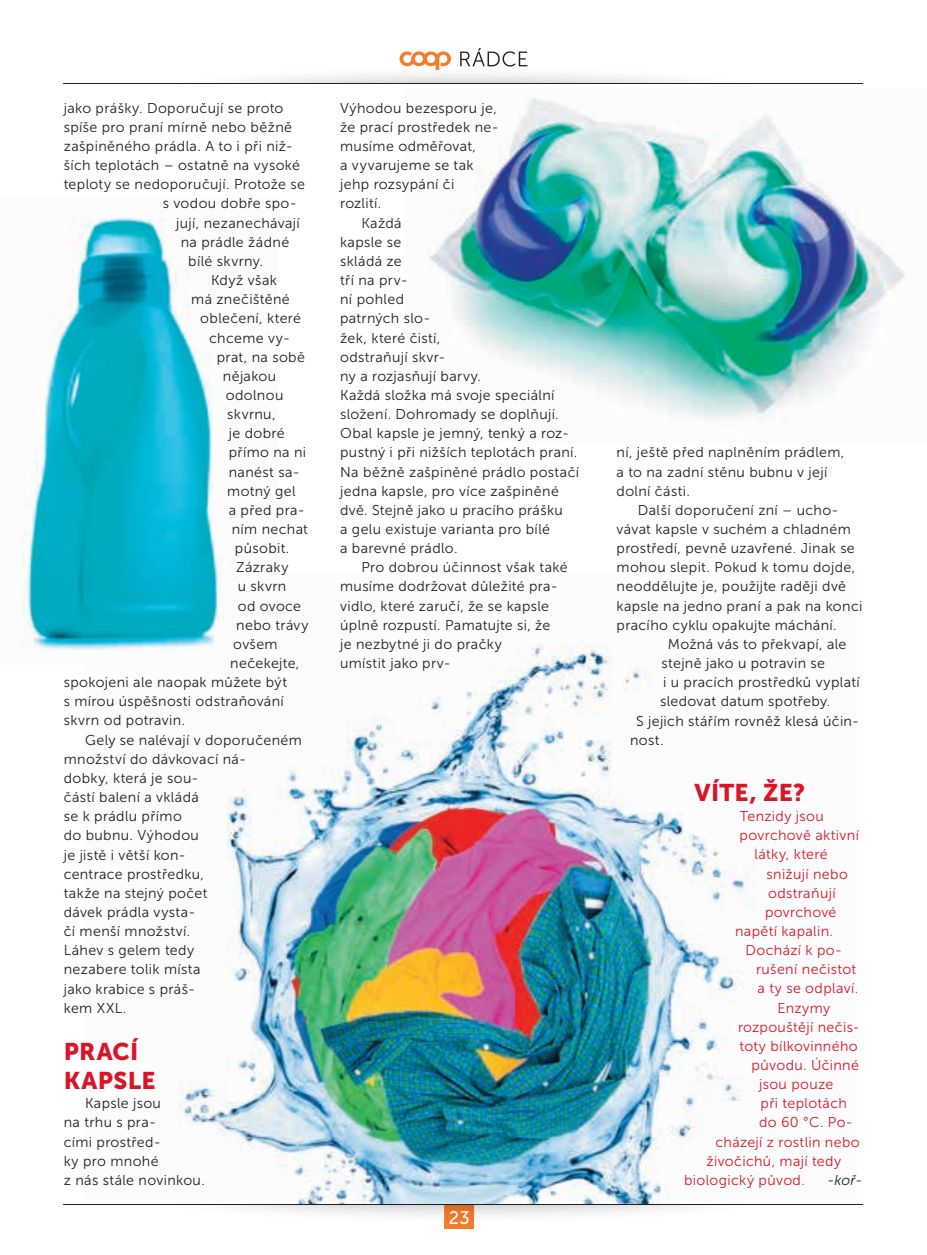
<style>
.page{position:relative;width:927px;height:1255px;background:#fff}
.page>*{position:absolute;margin:0;border:0;box-sizing:border-box;transform-origin:0 0}
.t1{font:24px/28.8px "Museo Sans 900";letter-spacing:.015em;color:#d71729}
.t2{font:18px "Museo Sans 500";color:#fff}
.t3{font:14.25px/19.2px "Museo Sans 300";letter-spacing:.025em;color:#231f20}
.t4{font:14.25px "Museo Sans 300";letter-spacing:.025em;color:#d71729}
.t5{font:italic 14.25px "Museo Sans 300";color:#231f20}
</style>
<div class="page">
<svg style="left:400px;top:51px;width:51px;height:19px"></svg>
<svg style="left:460px;top:48px;width:67px;height:19px"></svg>
<div style="left:444px;top:1198px;width:30px;height:30px;background:#f47d2d"></div>
<img style="left:138px;top:1204px;width:651px;height:17px">
<img style="left:444px;top:1204px;width:30px;height:17px">
<img style="left:450px;top:1210px;width:19px;height:11px">
<img style="left:428px;top:88px;width:477px;height:334px">
<img style="left:179px;top:644px;width:576px;height:559px">
<img style="left:22px;top:217px;width:256px;height:447px">
<hr style="left:64px;top:1203px;width:799px;height:1px;background:#231f20">
<hr style="left:64px;top:83px;width:799px;height:1px;background:#231f20">
<p class="t3" style="left:64px;top:98px;width:221px">jako prášky. Doporučují se proto</p>
<p class="t3" style="left:64px;top:117px;width:230px">spíše pro praní mírně nebo běžně</p>
<p class="t3" style="left:64px;top:137px;width:231px">zašpiněného prádla. A to i při niž-</p>
<p class="t3" style="left:64px;top:156px;width:238px">ších teplotách – ostatně na vysoké</p>
<p class="t3" style="left:64px;top:175px;width:243px">teploty se nedoporučují. Protože se</p>
<p class="t3" style="left:163px;top:194px;width:136px">s vodou dobře spo-</p>
<p class="t3" style="left:176px;top:213px;width:125px">jují, nezanechávají</p>
<p class="t3" style="left:181px;top:232px;width:110px">na prádle žádné</p>
<p class="t3" style="left:188px;top:251px;width:76px">bílé skvrny.</p>
<p class="t3" style="left:211px;top:271px;width:67px">Když však</p>
<p class="t3" style="left:191px;top:290px;width:100px">má znečištěné</p>
<p class="t3" style="left:200px;top:309px;width:102px">oblečení, které</p>
<p class="t3" style="left:209px;top:328px;width:82px">chceme vy-</p>
<p class="t3" style="left:217px;top:347px;width:90px">prat, na sobě</p>
<p class="t3" style="left:223px;top:366px;width:55px">nějakou</p>
<p class="t3" style="left:226px;top:385px;width:59px">odolnou</p>
<p class="t3" style="left:227px;top:404px;width:50px">skvrnu,</p>
<p class="t3" style="left:229px;top:424px;width:57px">je dobré</p>
<p class="t3" style="left:229px;top:443px;width:79px">přímo na ni</p>
<p class="t3" style="left:229px;top:462px;width:72px">nanést sa-</p>
<p class="t3" style="left:227px;top:481px;width:70px">motný gel</p>
<p class="t3" style="left:229px;top:500px;width:77px">a před pra-</p>
<p class="t3" style="left:232px;top:519px;width:78px">ním nechat</p>
<p class="t3" style="left:235px;top:538px;width:56px">působit.</p>
<p class="t3" style="left:236px;top:558px;width:54px">Zázraky</p>
<p class="t3" style="left:238px;top:577px;width:50px">u skvrn</p>
<p class="t3" style="left:238px;top:596px;width:65px">od ovoce</p>
<p class="t3" style="left:236px;top:615px;width:74px">nebo trávy</p>
<p class="t3" style="left:233px;top:634px;width:46px">ovšem</p>
<p class="t3" style="left:230px;top:653px;width:71px">nečekejte,</p>
<p class="t3" style="left:64px;top:672px;width:225px">spokojeni ale naopak můžete být</p>
<p class="t3" style="left:64px;top:692px;width:222px">s mírou úspěšnosti odstraňování</p>
<p class="t3" style="left:64px;top:711px;width:123px">skvrn od potravin.</p>
<p class="t3" style="left:85px;top:730px;width:218px">Gely se nalévají v doporučeném</p>
<p class="t3" style="left:64px;top:749px;width:184px">množství do dávkovací ná-</p>
<p class="t3" style="left:64px;top:768px;width:136px">dobky, která je sou-</p>
<p class="t3" style="left:64px;top:787px;width:137px">částí balení a vkládá</p>
<p class="t3" style="left:64px;top:806px;width:120px">se k prádlu přímo</p>
<p class="t3" style="left:64px;top:826px;width:137px">do bubnu. Výhodou</p>
<p class="t3" style="left:64px;top:845px;width:124px">je jistě i větší kon-</p>
<p class="t3" style="left:64px;top:864px;width:142px">centrace prostředku,</p>
<p class="t3" style="left:64px;top:883px;width:145px">takže na stejný počet</p>
<p class="t3" style="left:64px;top:902px;width:133px">dávek prádla vysta-</p>
<p class="t3" style="left:64px;top:921px;width:128px">čí menší množství.</p>
<p class="t3" style="left:64px;top:940px;width:132px">Láhev s gelem tedy</p>
<p class="t3" style="left:64px;top:959px;width:138px">nezabere tolik místa</p>
<p class="t3" style="left:64px;top:979px;width:133px">jako krabice s práš-</p>
<p class="t3" style="left:64px;top:998px;width:64px">kem XXL.</p>
<h1 class="t1" style="left:64px;top:1037px;width:93px">PRACÍ<br>KAPSLE</h1>
<p class="t3" style="left:64px;top:1093px;width:143px;text-indent:21px">Kapsle jsou<br>na trhu s pra-<br>cími prostřed-<br>ky pro mnohé<br>z nás stále novinkou.</p>
<p class="t3" style="left:340px;top:98px;width:158px">Výhodou bezesporu je,</p>
<p class="t3" style="left:340px;top:117px;width:160px">že prací prostředek ne-</p>
<p class="t3" style="left:340px;top:137px;width:137px">musíme odměřovat,</p>
<p class="t3" style="left:340px;top:156px;width:135px">a vyvarujeme se tak</p>
<p class="t3" style="left:340px;top:175px;width:116px">jehp rozsypání či</p>
<p class="t3" style="left:340px;top:194px;width:43px">rozlití.</p>
<p class="t3" style="left:361px;top:213px;width:42px">Každá</p>
<p class="t3" style="left:340px;top:232px;width:63px">kapsle se</p>
<p class="t3" style="left:340px;top:251px;width:63px">skládá ze</p>
<p class="t3" style="left:340px;top:271px;width:69px">tří na prv-</p>
<p class="t3" style="left:340px;top:290px;width:65px">ní pohled</p>
<p class="t3" style="left:340px;top:309px;width:92px">patrných slo-</p>
<p class="t3" style="left:340px;top:328px;width:102px">žek, které čistí,</p>
<p class="t3" style="left:340px;top:347px;width:107px">odstraňují skvr-</p>
<p class="t3" style="left:340px;top:366px;width:142px">ny a rozjasňují barvy.</p>
<p class="t3" style="left:340px;top:385px;width:216px">Každá složka má svoje speciální</p>
<p class="t3" style="left:340px;top:404px;width:220px">složení. Dohromady se doplňují.</p>
<p class="t3" style="left:340px;top:424px;width:231px">Obal kapsle je jemný, tenký a roz-</p>
<p class="t3" style="left:340px;top:443px;width:239px">pustný i při nižších teplotách praní.</p>
<p class="t3" style="left:340px;top:462px;width:240px">Na běžně zašpiněné prádlo postačí</p>
<p class="t3" style="left:340px;top:481px;width:220px">jedna kapsle, pro více zašpiněné</p>
<p class="t3" style="left:340px;top:500px;width:224px">dvě. Stejně jako u pracího prášku</p>
<p class="t3" style="left:340px;top:519px;width:211px">a gelu existuje varianta pro bílé</p>
<p class="t3" style="left:340px;top:538px;width:119px">a barevné prádlo.</p>
<p class="t3" style="left:361px;top:558px;width:208px">Pro dobrou účinnost však také</p>
<p class="t3" style="left:340px;top:577px;width:219px">musíme dodržovat důležité pra-</p>
<p class="t3" style="left:340px;top:596px;width:210px">vidlo, které zaručí, že se kapsle</p>
<p class="t3" style="left:340px;top:615px;width:212px">úplně rozpustí. Pamatujte si, že</p>
<p class="t3" style="left:340px;top:634px;width:163px">je nezbytné ji do pračky</p>
<p class="t3" style="left:340px;top:653px;width:112px">umístit jako prv-</p>
<p class="t2" style="left:449px;top:1207px;width:22px">23</p>
<p class="t3" style="left:617px;top:443px;width:229px">ní, ještě před naplněním prádlem, a to na zadní stěnu bubnu v její dolní části.</p>
<p class="t3" style="left:617px;top:500px;width:247px;text-indent:21px">Další doporučení zní – ucho&shy;vávat kapsle v suchém a chladném prostředí, pevně uzavřené. Jinak se mohou slepit. Pokud k tomu dojde, neoddělujte je, použijte raději dvě kapsle na jedno praní a pak na konci pracího cyklu opakujte máchání.</p>
<p class="t3" style="left:668px;top:634px;width:180px">Možná vás to překvapí, ale</p>
<p class="t3" style="left:662px;top:653px;width:165px">stejně jako u potravin se</p>
<p class="t3" style="left:663px;top:672px;width:198px">i u pracích prostředků vyplatí</p>
<p class="t3" style="left:660px;top:692px;width:172px">sledovat datum spotřeby.</p>
<p class="t3" style="left:636px;top:711px;width:225px">S jejich stářím rovněž klesá účin-</p>
<p class="t3" style="left:630px;top:730px;width:35px">nost.</p>
<h1 class="t1" style="left:695px;top:778px;width:112px">VÍTE, ŽE?</h1>
<p class="t4" style="left:740px;top:808px;width:85px">Tenzidy jsou</p>
<p class="t4" style="left:740px;top:827px;width:121px">povrchově aktivní</p>
<p class="t4" style="left:755px;top:846px;width:75px">látky, které</p>
<p class="t4" style="left:767px;top:865px;width:83px">snižují nebo</p>
<p class="t4" style="left:768px;top:885px;width:69px">odstraňují</p>
<p class="t4" style="left:765px;top:904px;width:73px">povrchové</p>
<p class="t4" style="left:735px;top:923px;width:100px">napětí kapalin.</p>
<p class="t4" style="left:746px;top:942px;width:98px">Dochází k po-</p>
<p class="t4" style="left:756px;top:961px;width:102px">rušení nečistot</p>
<p class="t4" style="left:758px;top:980px;width:102px">a ty se odplaví.</p>
<p class="t4" style="left:777px;top:999px;width:54px">Enzymy</p>
<p class="t4" style="left:738px;top:1019px;width:123px">rozpouštějí nečis-</p>
<p class="t4" style="left:740px;top:1038px;width:120px">toty bílkovinného</p>
<p class="t4" style="left:752px;top:1057px;width:109px">původu. Účinné</p>
<p class="t4" style="left:759px;top:1076px;width:76px">jsou pouze</p>
<p class="t4" style="left:761px;top:1095px;width:88px">při teplotách</p>
<p class="t4" style="left:759px;top:1114px;width:95px">do 60 °C. Po-</p>
<p class="t4" style="left:716px;top:1133px;width:146px">cházejí z rostlin nebo</p>
<p class="t4" style="left:707px;top:1153px;width:136px">živočichů, mají tedy</p>
<p class="t4" style="left:684px;top:1172px;width:122px">biologický původ.</p>
<p class="t5" style="left:827px;top:1172px;width:37px">-koř-</p>
</div>
